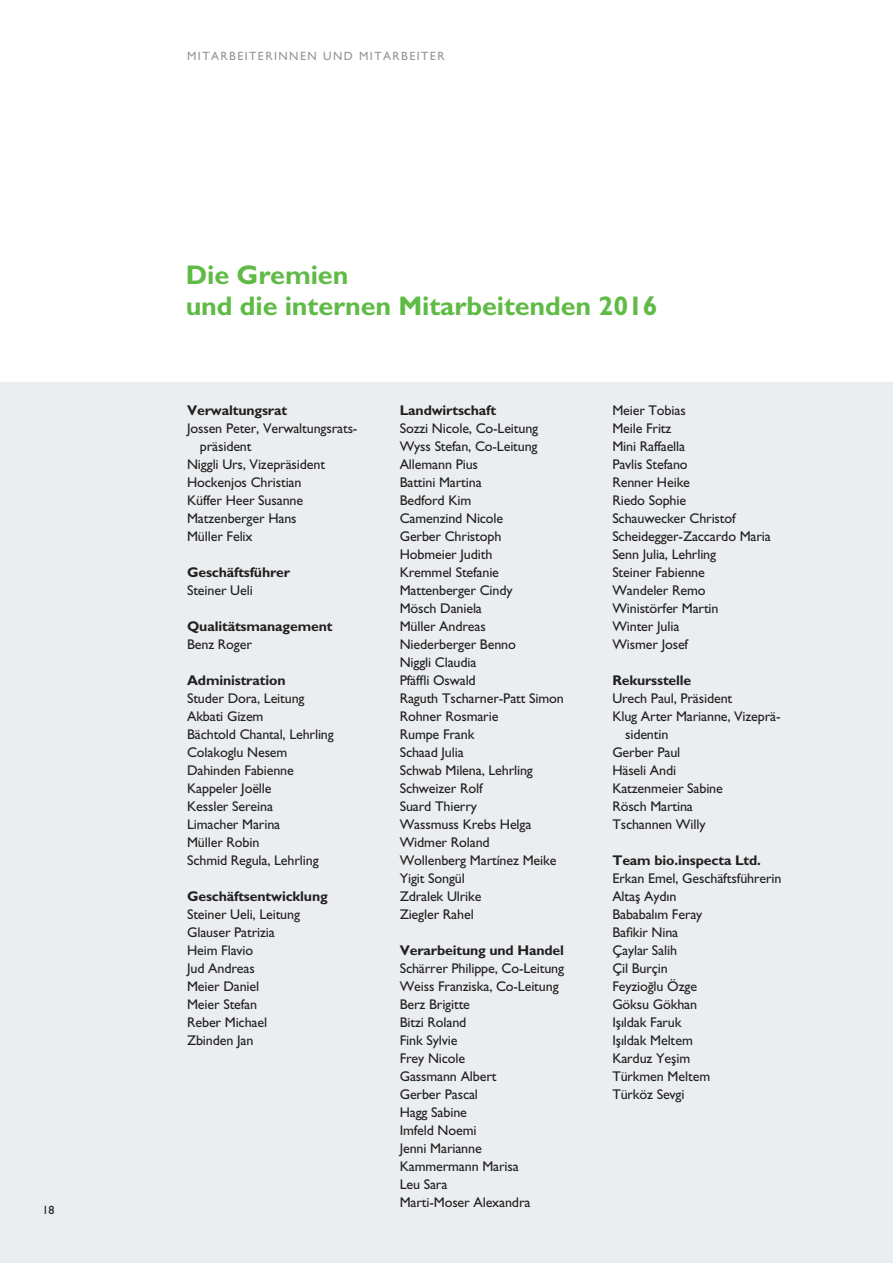
<style>
.page{position:relative;width:893px;height:1263px;background:#fff}
.page>*{position:absolute;margin:0;border:0;box-sizing:border-box;transform-origin:0 0}
.t1{font:700 27px/31.5px "Gill Sans";letter-spacing:-.005em;color:#60bb46}
.t2{font:14.1px/18px "Gill Sans";letter-spacing:-.01em;color:#231f20}
.t3{font:500 14.1px/18px "Gill Sans MT Pro";letter-spacing:-.01em;color:#231f20}
.t4{font:700 14.1px "Gill Sans";letter-spacing:-.01em;color:#231f20}
.t5{font:12px "Gill Sans";color:#939598}
.t6{font:12px "Gill Sans";color:#231f20}
</style>
<div class="page">
<div style="left:0;top:383px;width:893px;height:880px;background:#ebeef0"></div>
<p class="t6" style="left:43px;top:1203px;width:13px">18</p>
<p class="t5" style="left:187px;top:49px;width:20px">Mitarbeiterinnen</p>
<p class="t5" style="left:323px;top:49px;width:11px">und</p>
<p class="t5" style="left:359px;top:49px;width:20px">Mitarbeiter</p>
<h1 class="t1" style="left:186px;top:259px;width:474px">Die Gremien<br>und die internen Mitarbeitenden 2016</h1>
<p class="t4" style="left:187px;top:401px;width:102px">Verwaltungsrat</p>
<p class="t2" style="left:187px;top:419px;width:171px">Jossen Peter, Verwaltungsrats-</p>
<p class="t2" style="left:200px;top:437px;width:53px">präsident</p>
<p class="t2" style="left:187px;top:455px;width:139px">Niggli Urs, Vizepräsident</p>
<p class="t2" style="left:187px;top:473px;width:116px">Hockenjos Christian</p>
<p class="t2" style="left:187px;top:491px;width:118px">Küffer Heer Susanne</p>
<p class="t2" style="left:187px;top:509px;width:111px">Matzenberger Hans</p>
<p class="t2" style="left:187px;top:527px;width:67px">Müller Felix</p>
<p class="t4" style="left:187px;top:563px;width:105px">Geschäftsführer</p>
<p class="t2" style="left:187px;top:581px;width:67px">Steiner Ueli</p>
<p class="t4" style="left:187px;top:617px;width:147px">Qualitätsmanagement</p>
<p class="t2" style="left:187px;top:635px;width:66px">Benz Roger</p>
<p class="t4" style="left:187px;top:671px;width:100px">Administration</p>
<p class="t2" style="left:187px;top:689px;width:148px">Studer Dora, Leitung<br>Akbati Gizem<br>Bächtold Chantal, Lehrling<br>Colakoglu Nesem<br>Dahinden Fabienne<br>Kappeler Joëlle<br>Kessler Sereina<br>Limacher Marina<br>Müller Robin<br>Schmid Regula, Lehrling</p>
<p class="t4" style="left:187px;top:888px;width:142px">Geschäftsentwicklung</p>
<p class="t2" style="left:187px;top:905px;width:114px">Steiner Ueli, Leitung<br>Glauser Patrizia<br>Heim Flavio<br>Jud Andreas<br>Meier Daniel<br>Meier Stefan<br>Reber Michael<br>Zbinden Jan</p>
<p class="t4" style="left:400px;top:402px;width:98px">Landwirtschaft</p>
<p class="t2" style="left:400px;top:419px;width:166px">Sozzi Nicole, Co-Leitung<br>Wyss Stefan, Co-Leitung<br>Allemann Pius<br>Battini Martina<br>Bedford Kim<br>Camenzind Nicole<br>Gerber Christoph<br>Hobmeier Judith<br>Kremmel Stefanie<br>Mattenberger Cindy<br>Mösch Daniela<br>Müller Andreas<br>Niederberger Benno<br>Niggli Claudia<br>Pfäffli Oswald<br>Raguth Tscharner-Patt Simon<br>Rohner Rosmarie<br>Rumpe Frank<br>Schaad Julia<br>Schwab Milena, Lehrling<br>Schweizer Rolf<br>Suard Thierry<br>Wassmuss Krebs Helga<br>Widmer Roland<br>Wollenberg Martínez Meike<br>Yigit Songül<br>Zdralek Ulrike<br>Ziegler Rahel</p>
<p class="t4" style="left:400px;top:942px;width:166px">Verarbeitung und Handel</p>
<p class="t2" style="left:400px;top:959px;width:166px">Schärrer Philippe, Co-Leitung<br>Weiss Franziska, Co-Leitung<br>Berz Brigitte<br>Bitzi Roland<br>Fink Sylvie<br>Frey Nicole<br>Gassmann Albert<br>Gerber Pascal<br>Hagg Sabine<br>Imfeld Noemi<br>Jenni Marianne<br>Kammermann Marisa<br>Leu Sara<br>Marti-Moser Alexandra</p>
<p class="t2" style="left:612px;top:401px;width:160px">Meier Tobias<br>Meile Fritz<br>Mini Raffaella<br>Pavlis Stefano<br>Renner Heike<br>Riedo Sophie<br>Schauwecker Christof<br>Scheidegger-Zaccardo Maria<br>Senn Julia, Lehrling<br>Steiner Fabienne<br>Wandeler Remo<br>Winistörfer Martin<br>Winter Julia<br>Wismer Josef</p>
<p class="t4" style="left:612px;top:672px;width:81px">Rekursstelle</p>
<p class="t2" style="left:612px;top:689px;width:122px">Urech Paul, Präsident</p>
<p class="t2" style="left:612px;top:707px;width:170px">Klug Arter Marianne, Vizeprä-</p>
<p class="t2" style="left:625px;top:725px;width:45px">sidentin</p>
<p class="t2" style="left:612px;top:743px;width:70px">Gerber Paul</p>
<p class="t2" style="left:612px;top:761px;width:65px">Häseli Andi</p>
<p class="t2" style="left:612px;top:779px;width:112px">Katzenmeier Sabine</p>
<p class="t2" style="left:612px;top:797px;width:82px">Rösch Martina</p>
<p class="t2" style="left:612px;top:815px;width:95px">Tschannen Willy</p>
<p class="t4" style="left:612px;top:851px;width:150px">Team bio.inspecta Ltd.</p>
<p class="t3" style="left:612px;top:869px;width:171px">Erkan Emel, Geschäftsführerin<br>Altaş Aydın<br>Bababalım Feray<br>Bafikir Nina<br>Çaylar Salih<br>Çil Burçin<br>Feyzioğlu Özge<br>Göksu Gökhan<br>Işıldak Faruk<br>Işıldak Meltem<br>Karduz Yeşim<br>Türkmen Meltem<br>Türköz Sevgi</p>
</div>
